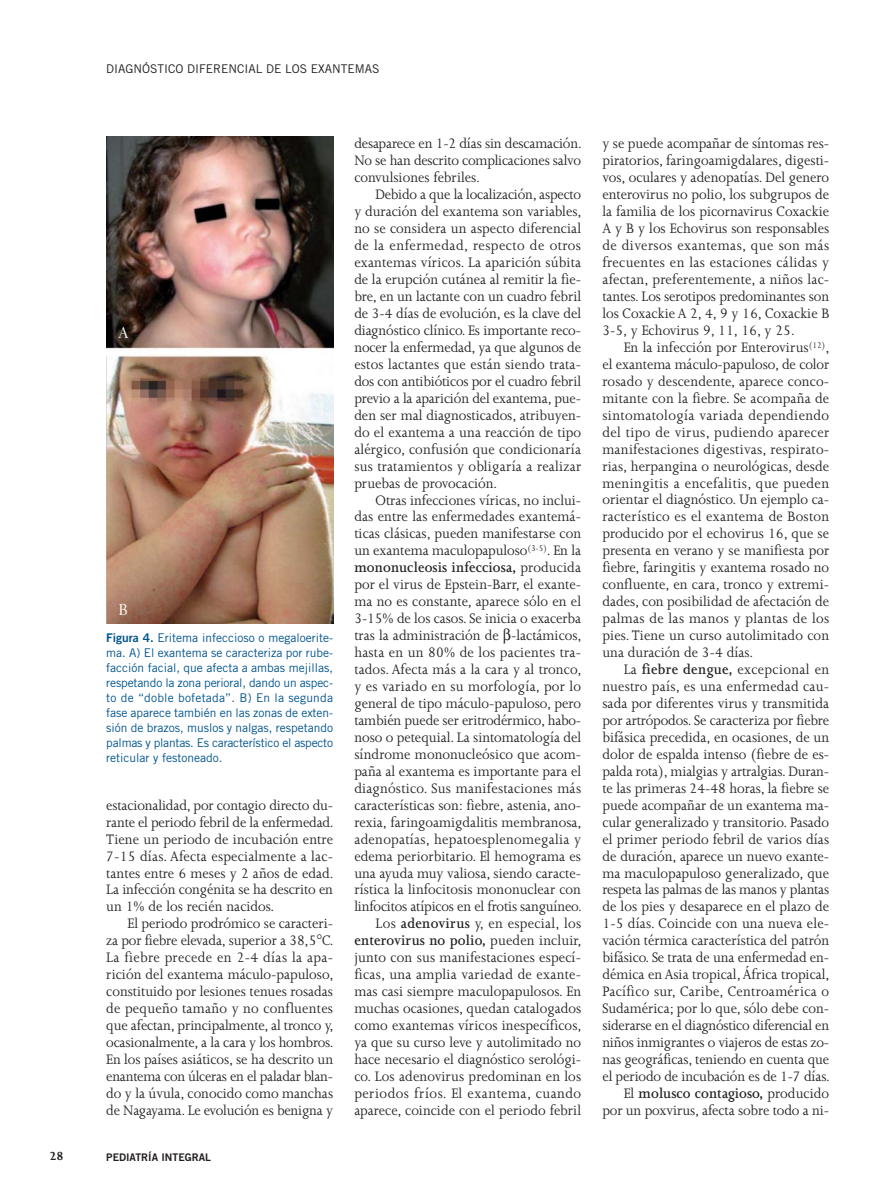
<style>
.page{position:relative;width:893px;height:1191px;background:#fff}
.page>*{position:absolute;margin:0;border:0;box-sizing:border-box;transform-origin:0 0}
.t1{font:15.75px/17px "Joanna MT Std";color:#231f20;text-align:justify;scale:.95 1}
.t2{font:15.75px "Electra LT Std";color:#fff;scale:.95 1}
.t3{font:700 13.5px "Joanna MT Std";color:#231f20}
.t4{font:12px/15px "Trade Gothic";letter-spacing:-.015em;color:#00548e;text-align:justify}
.t5{font:12px "Trade Gothic";color:#231f20}
.t6{font:10.5px "Trade Gothic Bold Two";color:#231f20}
.s1{font-family:"Trade Gothic Bold Two"}
.s2{font-weight:600}
</style>
<div class="page">
<img style="left:106px;top:136px;width:227px;height:488px">
<p class="t5" style="left:106px;top:65px;width:275px">DIAGNÓSTICO DIFERENCIAL DE LOS EXANTEMAS</p>
<p class="t2" style="left:119px;top:325px;width:11px">A</p>
<p class="t2" style="left:119px;top:601px;width:11px">B</p>
<p class="t4" style="left:106px;top:632px;width:228px"><span class="s1">Figura 4.</span> Eritema infeccioso o megaloerite&shy;ma. A) El exantema se caracteriza por rube&shy;facción facial, que afecta a ambas mejillas, respetando la zona perioral, dando un aspec&shy;to de “doble bofetada”. B) En la segunda fase aparece también en las zonas de exten&shy;sión de brazos, muslos y nalgas, respetando palmas y plantas. Es característico el aspecto reticular y festoneado.</p>
<p class="t1" style="left:106px;top:797px;width:241px">estacionalidad, por contagio directo du&shy;rante el periodo febril de la enfermedad.<br>Tiene un periodo de incubación entre 7-15 días. Afecta especialmente a lac&shy;tantes entre 6 meses y 2 años de edad.<br>La infección congénita se ha descrito en un 1% de los recién nacidos.</p>
<p class="t1" style="left:106px;top:916px;width:241px;text-indent:21px">El periodo prodrómico se caracteri&shy;za por fiebre elevada, superior a 38,5°C.<br>La fiebre precede en 2-4 días la apa&shy;rición del exantema máculo-papuloso, constituido por lesiones tenues rosadas de pequeño tamaño y no confluentes que afectan, principalmente, al tronco y, ocasionalmente, a la cara y los hombros.<br>En los países asiáticos, se ha descrito un enantema con úlceras en el paladar blan&shy;do y la úvula, conocido como manchas de Nagayama. Le evolución es benigna y</p>
<p class="t3" style="left:49px;top:1150px;width:16px">28</p>
<p class="t6" style="left:106px;top:1153px;width:106px">PEDIATRÍA INTEGRAL</p>
<p class="t1" style="left:354px;top:136px;width:241px">desaparece en 1-2 días sin descamación.<br>No se han descrito complicaciones salvo convulsiones febriles.</p>
<p class="t1" style="left:354px;top:187px;width:241px;text-indent:21px">Debido a que la localización, aspecto y duración del exantema son variables, no se considera un aspecto diferencial de la enfermedad, respecto de otros exantemas víricos. La aparición súbita de la erupción cutánea al remitir la fie&shy;bre, en un lactante con un cuadro febril de 3-4 días de evolución, es la clave del diagnóstico clínico. Es importante reco&shy;nocer la enfermedad, ya que algunos de estos lactantes que están siendo trata&shy;dos con antibióticos por el cuadro febril previo a la aparición del exantema, pue&shy;den ser mal diagnosticados, atribuyen&shy;do el exantema a una reacción de tipo alérgico, confusión que condicionaría sus tratamientos y obligaría a realizar pruebas de provocación.</p>
<p class="t1" style="left:354px;top:492px;width:241px;text-align:right">Otras infecciones víricas, no inclui&shy;das entre las enfermedades exantemá&shy;ticas clásicas, pueden manifestarse con un exantema maculopapuloso<sup>(3-5)</sup>. En la <span class="s2">mononucleosis infecciosa,</span> producida por el virus de Epstein-Barr, el exante&shy;ma no es constante, aparece sólo en el 3-15% de los casos. Se inicia o exacerba tras la administración de -lactámicos, hasta en un 80% de los pacientes tra&shy;tados. Afecta más a la cara y al tronco, y es variado en su morfología, por lo general de tipo máculo-papuloso, pero también puede ser eritrodérmico, habo&shy;noso o petequial. La sintomatología del síndrome mononucleósico que acom&shy;paña al exantema es importante para el diagnóstico. Sus manifestaciones más características son: fiebre, astenia, ano&shy;rexia, faringoamigdalitis membranosa, adenopatías, hepatoesplenomegalia y edema periorbitario. El hemograma es una ayuda muy valiosa, siendo caracte&shy;rística la linfocitosis mononuclear con linfocitos atípicos en el frotis sanguíneo.<br>Los <span class="s2">adenovirus</span> y, en especial, los <span class="s2">enterovirus no polio,</span> pueden incluir, junto con sus manifestaciones especí&shy;ficas, una amplia variedad de exante&shy;mas casi siempre maculopapulosos. En muchas ocasiones, quedan catalogados como exantemas víricos inespecíficos, ya que su curso leve y autolimitado no hace necesario el diagnóstico serológi&shy;co. Los adenovirus predominan en los periodos fríos. El exantema, cuando aparece, coincide con el periodo febril</p>
<p class="t1" style="left:602px;top:136px;width:240px">y se puede acompañar de síntomas res&shy;piratorios, faringoamigdalares, digesti&shy;vos, oculares y adenopatías. Del genero enterovirus no polio, los subgrupos de la familia de los picornavirus Coxackie A y B y los Echovirus son responsables de diversos exantemas, que son más frecuentes en las estaciones cálidas y afectan, preferentemente, a niños lac&shy;tantes. Los serotipos predominantes son los Coxackie A 2, 4, 9 y 16, Coxackie B 3-5, y Echovirus 9, 11, 16, y 25.</p>
<p class="t1" style="left:602px;top:340px;width:241px;text-indent:21px">En la infección por Enterovirus<sup>(12)</sup>, el exantema máculo-papuloso, de color rosado y descendente, aparece conco&shy;mitante con la fiebre. Se acompaña de sintomatología variada dependiendo del tipo de virus, pudiendo aparecer manifestaciones digestivas, respirato&shy;rias, herpangina o neurológicas, desde meningitis a encefalitis, que pueden orientar el diagnóstico. Un ejemplo ca&shy;racterístico es el exantema de Boston producido por el echovirus 16, que se presenta en verano y se manifiesta por fiebre, faringitis y exantema rosado no confluente, en cara, tronco y extremi&shy;dades, con posibilidad de afectación de palmas de las manos y plantas de los pies. Tiene un curso autolimitado con una duración de 3-4 días.</p>
<p class="t1" style="left:602px;top:662px;width:241px;text-align:right">La <span class="s2">fiebre dengue,</span> excepcional en nuestro país, es una enfermedad cau&shy;sada por diferentes virus y transmitida por artrópodos. Se caracteriza por fiebre bifásica precedida, en ocasiones, de un dolor de espalda intenso (fiebre de es&shy;palda rota), mialgias y artralgias. Duran&shy;te las primeras 24-48 horas, la fiebre se puede acompañar de un exantema ma&shy;cular generalizado y transitorio. Pasado el primer periodo febril de varios días de duración, aparece un nuevo exante&shy;ma maculopapuloso generalizado, que respeta las palmas de las manos y plantas de los pies y desaparece en el plazo de 1-5 días. Coincide con una nueva ele&shy;vación térmica característica del patrón bifásico. Se trata de una enfermedad en&shy;démica en Asia tropical, África tropical, Pacífico sur, Caribe, Centroamérica o Sudamérica; por lo que, sólo debe con&shy;siderarse en el diagnóstico diferencial en niños inmigrantes o viajeros de estas zo&shy;nas geográficas, teniendo en cuenta que el periodo de incubación es de 1-7 días.<br>El <span class="s2">molusco contagioso,</span> producido por un poxvirus, afecta sobre todo a ni-</p>
</div>
